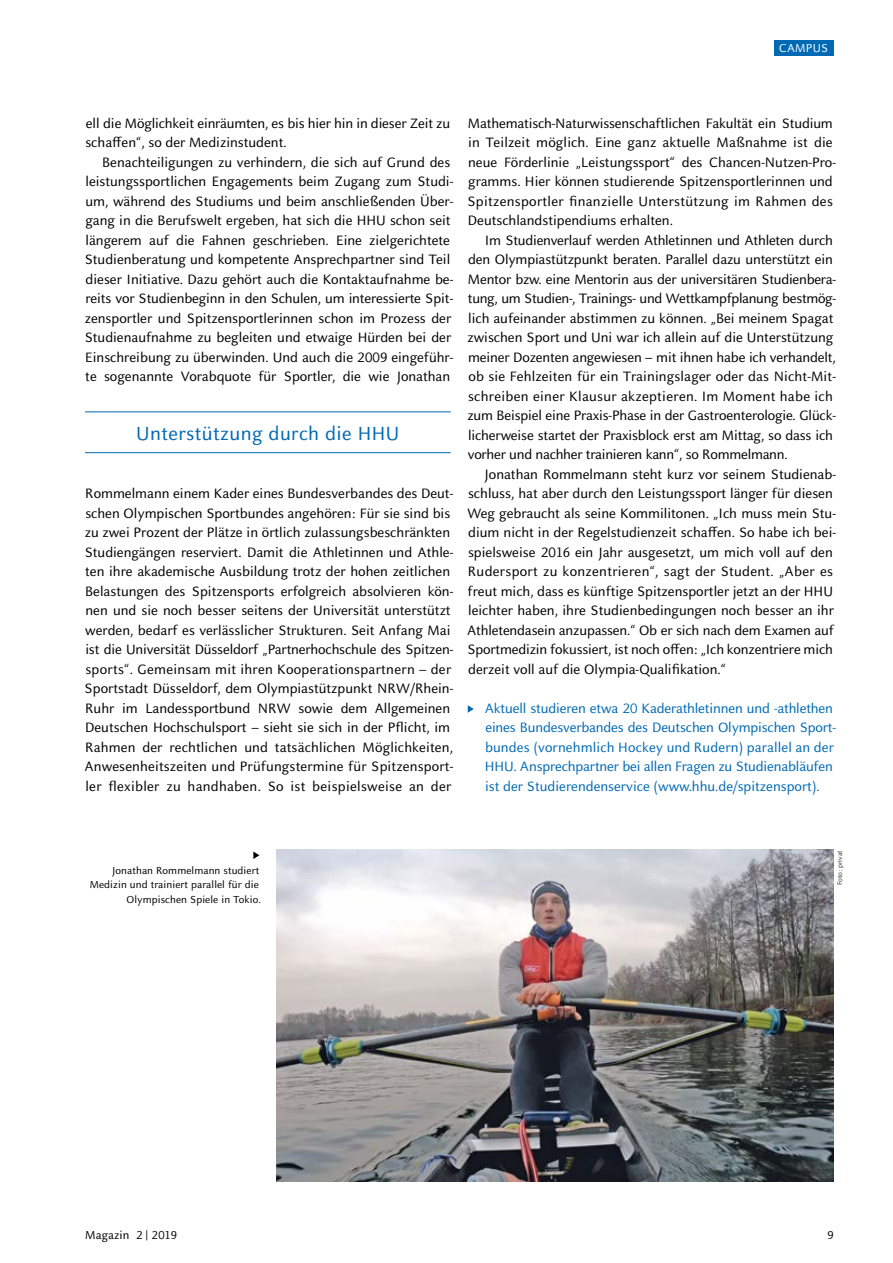
<style>
.page{position:relative;width:893px;height:1263px;background:#fff}
.page>*{position:absolute;margin:0;border:0;box-sizing:border-box;transform-origin:0 0}
.t1{font:21px "Celeste Sans Pro";letter-spacing:.02em;color:#0069b4}
.t2{font:15px/19.5px "Celeste Sans Pro";color:#000}
.t3{font:15px/19.5px "Celeste Sans Pro";letter-spacing:-.01em;color:#0069b4}
.t4{font:12.75px "Celeste Sans Pro";letter-spacing:.01em;color:#000}
.t5{font:12.75px "Celeste Sans Pro";letter-spacing:.02em;color:#fff}
.t6{font:11.25px/14.7px "Celeste Sans Pro";letter-spacing:.01em;color:#000;text-align:right}
.t7{font:7.5px "Celeste Sans Pro";color:#000}
</style>
<div class="page">
<img style="left:276px;top:849px;width:557px;height:332px">
<div style="left:774px;top:40px;width:59px;height:15px;background:#0069b4"></div>
<svg style="left:468px;top:705px;width:6px;height:8px"></svg>
<hr style="left:85px;top:412px;width:366px;height:1px;background:#0069b4">
<hr style="left:85px;top:452px;width:366px;height:1px;background:#0069b4">
<svg style="left:253px;top:851px;width:6px;height:8px"></svg>
<p class="t5" style="left:779px;top:39px;width:50px">CAMPUS</p>
<p class="t2" style="left:85px;top:113px;width:366px">ell die Möglichkeit einräumten, es bis hier hin in dieser Zeit zu schaffen“, so der Medizinstudent.</p>
<p class="t2" style="left:85px;top:152px;width:370px;text-indent:18px">Benachteiligungen zu verhindern, die sich auf Grund des leistungssportlichen Engagements beim Zugang zum Studi&shy;um, während des Studiums und beim anschließenden Über&shy;gang in die Berufswelt ergeben, hat sich die HHU schon seit längerem auf die Fahnen geschrieben. Eine zielgerichtete Studienberatung und kompetente Ansprechpartner sind Teil dieser Initiative. Dazu gehört auch die Kontaktaufnahme be&shy;reits vor Studienbeginn in den Schulen, um interessierte Spit&shy;zensportler und Spitzensportlerinnen schon im Prozess der Studienaufnahme zu begleiten und etwaige Hürden bei der Einschreibung zu überwinden. Und auch die 2009 eingeführ&shy;te sogenannte Vorabquote für Sportler, die wie Jonathan</p>
<h1 class="t1" style="left:136px;top:420px;width:265px">Unterstützung durch die HHU</h1>
<p class="t2" style="left:84px;top:483px;width:370px">Rommelmann einem Kader eines Bundesverbandes des Deut&shy;schen Olympischen Sportbundes angehören: Für sie sind bis zu zwei Prozent der Plätze in örtlich zulassungsbeschränkten Studiengängen reserviert. Damit die Athletinnen und Athle&shy;ten ihre akademische Ausbildung trotz der hohen zeitlichen Belastungen des Spitzensports erfolgreich absolvieren kön&shy;nen und sie noch besser seitens der Universität unterstützt werden, bedarf es verlässlicher Strukturen. Seit Anfang Mai ist die Universität Düsseldorf „Partnerhochschule des Spitzen&shy;sports“. Gemeinsam mit ihren Kooperationspartnern – der Sportstadt Düsseldorf, dem Olympiastützpunkt NRW/Rhein-Ruhr im Landessportbund NRW sowie dem Allgemeinen Deutschen Hochschulsport – sieht sie sich in der Pflicht, im Rahmen der rechtlichen und tatsächlichen Möglichkeiten, Anwesenheitszeiten und Prüfungstermine für Spitzensport&shy;ler flexibler zu handhaben. So ist beispielsweise an der</p>
<p class="t2" style="left:467px;top:113px;width:370px">Mathematisch-Naturwissenschaftlichen Fakultät ein Studium in Teilzeit möglich. Eine ganz aktuelle Maßnahme ist die neue Förderlinie „Leistungssport“ des Chancen-Nutzen-Pro&shy;gramms. Hier können studierende Spitzensportlerinnen und Spitzensportler finanzielle Unterstützung im Rahmen des Deutschlandstipendiums erhalten.</p>
<p class="t2" style="left:467px;top:230px;width:370px;text-indent:17px">Im Studienverlauf werden Athletinnen und Athleten durch den Olympiastützpunkt beraten. Parallel dazu unterstützt ein Mentor bzw. eine Mentorin aus der universitären Studienbera&shy;tung, um Studien-, Trainings- und Wettkampfplanung bestmög&shy;lich aufeinander abstimmen zu können. „Bei meinem Spagat zwischen Sport und Uni war ich allein auf die Unterstützung meiner Dozenten angewiesen – mit ihnen habe ich verhandelt, ob sie Fehlzeiten für ein Trainingslager oder das Nicht-Mit&shy;schreiben einer Klausur akzeptieren. Im Moment habe ich zum Beispiel eine Praxis-Phase in der Gastroenterologie. Glück&shy;licherweise startet der Praxisblock erst am Mittag, so dass ich vorher und nachher trainieren kann“, so Rommelmann.</p>
<p class="t2" style="left:467px;top:464px;width:370px;text-indent:18px">Jonathan Rommelmann steht kurz vor seinem Studienab&shy;schluss, hat aber durch den Leistungssport länger für diesen Weg gebraucht als seine Kommilitonen. „Ich muss mein Stu&shy;dium nicht in der Regelstudienzeit schaffen. So habe ich bei&shy;spielsweise 2016 ein Jahr ausgesetzt, um mich voll auf den Rudersport zu konzentrieren“, sagt der Student. „Aber es freut mich, dass es künftige Spitzensportler jetzt an der HHU leichter haben, ihre Studienbedingungen noch besser an ihr Athletendasein anzupassen.“ Ob er sich nach dem Examen auf Sportmedizin fokussiert, ist noch offen: „Ich konzentriere mich derzeit voll auf die Olympia-Qualifikation.“</p>
<p class="t3" style="left:485px;top:698px;width:353px">Aktuell studieren etwa 20 Kaderathletinnen und -athlethen eines Bundesverbandes des Deutschen Olympischen Sport&shy;bundes (vornehmlich Hockey und Rudern) parallel an der HHU. Ansprechpartner bei allen Fragen zu Studienabläufen ist der Studierendenservice (www.hhu.de/spitzensport).</p>
<p class="t6" style="left:90px;top:862px;width:173px">Jonathan Rommelmann studiert<br>Medizin und trainiert parallel für die<br>Olympischen Spiele in Tokio.</p>
<p class="t7" style="left:835px;top:885px;width:36px;rotate:-90deg">Foto: privat</p>
<p class="t4" style="left:85px;top:1227px;width:93px">Magazin 2 | 2019</p>
<p class="t4" style="left:827px;top:1227px;width:8px">9</p>
</div>
